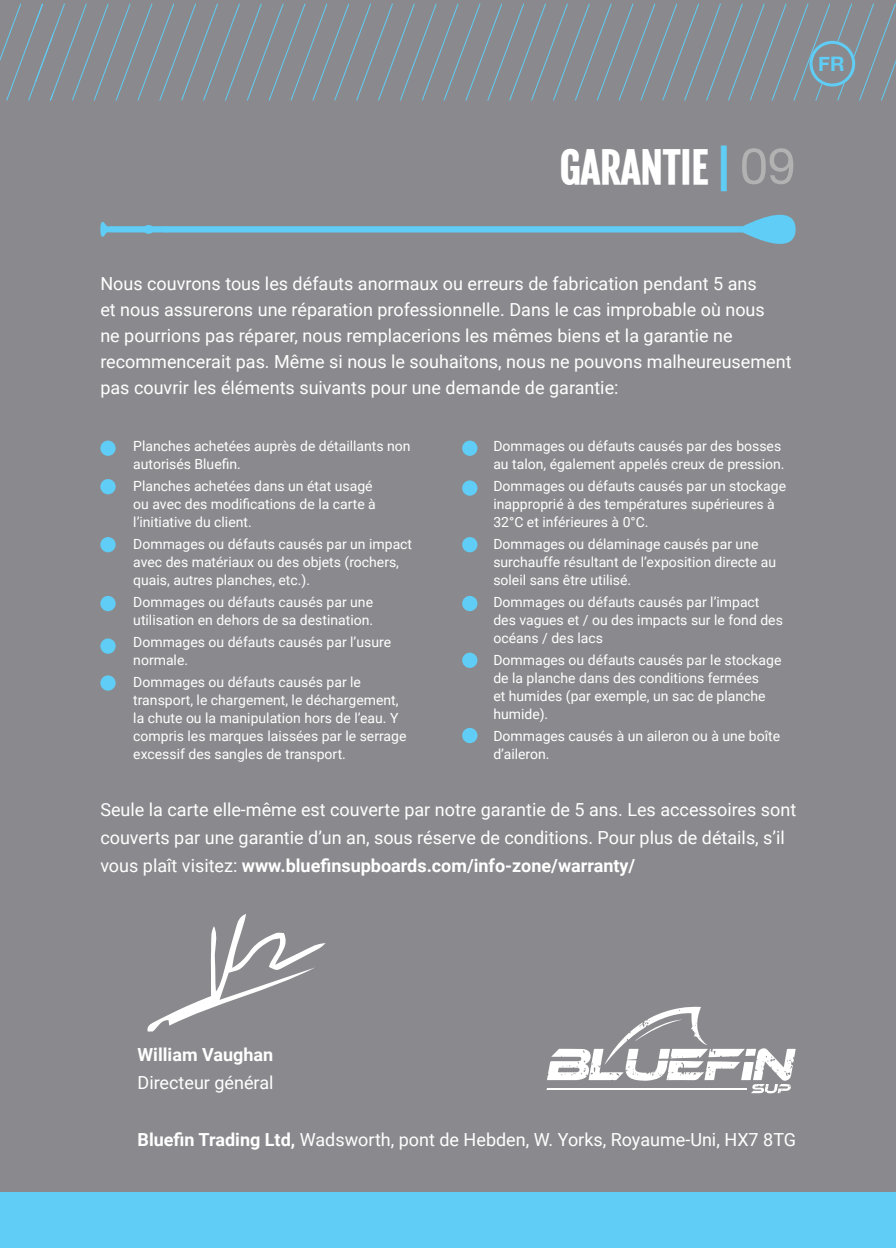
<style>
.page{position:relative;width:896px;height:1248px;background:#fff}
.page>*{position:absolute;margin:0;border:0;box-sizing:border-box;transform-origin:0 0}
.t1{font:41px "BF Cruise";color:#fff}
.t2{font:700 20px "Helvetica Neue";color:#5fcdf5}
.t3{font:18px/26px "Roboto";color:#fff}
.t4{font:700 18px "Roboto";color:#fff}
.t5{font:14px/18px "Roboto";color:#fff}
.s1{color:#5fcdf5}
.s2{font-family:"Helvetica Neue";font-size:50px;color:#b2b2b2}
.s3{font-weight:700}
</style>
<div class="page">
<div style="left:0;top:0;width:28px;height:1247px;background:#8a8a8e"></div>
<div style="left:28px;top:0;width:868px;height:1247px;background:#8a8a8e"></div>
<div style="left:0;top:1192px;width:28px;height:55px;background:#5fcdf5"></div>
<div style="left:28px;top:1192px;width:868px;height:55px;background:#5fcdf5"></div>
<svg style="left:0;top:4px;width:35px;height:96px"></svg>
<svg style="left:35px;top:4px;width:861px;height:96px"></svg>
<svg style="left:809px;top:41px;width:46px;height:45px"></svg>
<svg style="left:100px;top:214px;width:695px;height:30px"></svg>
<div style="left:100px;top:440px;width:16px;height:16px;background:#5fcdf5;border-radius:50%"></div>
<div style="left:462px;top:440px;width:15px;height:16px;background:#5fcdf5;border-radius:50%"></div>
<div style="left:100px;top:479px;width:16px;height:15px;background:#5fcdf5;border-radius:50%"></div>
<div style="left:462px;top:480px;width:15px;height:15px;background:#5fcdf5;border-radius:50%"></div>
<div style="left:100px;top:537px;width:16px;height:15px;background:#5fcdf5;border-radius:50%"></div>
<div style="left:462px;top:537px;width:15px;height:15px;background:#5fcdf5;border-radius:50%"></div>
<div style="left:100px;top:596px;width:16px;height:15px;background:#5fcdf5;border-radius:50%"></div>
<div style="left:462px;top:596px;width:15px;height:15px;background:#5fcdf5;border-radius:50%"></div>
<div style="left:100px;top:638px;width:16px;height:15px;background:#5fcdf5;border-radius:50%"></div>
<div style="left:462px;top:652px;width:15px;height:16px;background:#5fcdf5;border-radius:50%"></div>
<div style="left:100px;top:675px;width:16px;height:15px;background:#5fcdf5;border-radius:50%"></div>
<div style="left:462px;top:727px;width:15px;height:16px;background:#5fcdf5;border-radius:50%"></div>
<svg style="left:547px;top:1006px;width:248px;height:87px"></svg>
<svg style="left:147px;top:914px;width:179px;height:117px"></svg>
<h2 class="t2" style="left:818px;top:49px;width:28px">FR</h2>
<p class="t1" style="left:560px;top:139px;width:237px">GARANTIE <span class="s1">|</span> <span class="s2">09</span></p>
<p class="t3" style="left:100px;top:269px;width:693px">Nous couvrons tous les défauts anormaux ou erreurs de fabrication pendant 5 ans<br>et nous assurerons une réparation professionnelle. Dans le cas improbable où nous<br>ne pourrions pas réparer, nous remplacerions les mêmes biens et la garantie ne recommencerait pas. Même si nous le souhaitons, nous ne pouvons malheureusement pas couvrir les éléments suivants pour une demande de garantie:</p>
<p class="t5" style="left:133px;top:436px;width:279px">Planches achetées auprès de détaillants non autorisés Bluefin.</p>
<p class="t5" style="left:133px;top:476px;width:244px">Planches achetées dans un état usagé ou avec des modifications de la carte à l’initiative du client.</p>
<p class="t5" style="left:133px;top:534px;width:280px">Dommages ou défauts causés par un impact avec des matériaux ou des objets (rochers, quais, autres planches, etc.).</p>
<p class="t5" style="left:133px;top:592px;width:241px">Dommages ou défauts causés par une utilisation en dehors de sa destination.</p>
<p class="t5" style="left:133px;top:632px;width:259px">Dommages ou défauts causés par l’usure normale.</p>
<p class="t5" style="left:133px;top:672px;width:275px">Dommages ou défauts causés par le transport, le chargement, le déchargement, la chute ou la manipulation hors de l’eau. Y compris les marques laissées par le serrage excessif des sangles de transport.</p>
<p class="t5" style="left:493px;top:436px;width:293px">Dommages ou défauts causés par des bosses au talon, également appelés creux de pression.</p>
<p class="t5" style="left:493px;top:476px;width:294px">Dommages ou défauts causés par un stockage inapproprié à des températures supérieures à<br>32°C et inférieures à 0°C.</p>
<p class="t5" style="left:493px;top:534px;width:284px">Dommages ou délaminage causés par une surchauffe résultant de l’exposition directe au soleil sans être utilisé.</p>
<p class="t5" style="left:493px;top:592px;width:291px">Dommages ou défauts causés par l’impact des vagues et / ou des impacts sur le fond des océans / des lacs</p>
<p class="t5" style="left:493px;top:650px;width:290px">Dommages ou défauts causés par le stockage de la planche dans des conditions fermées<br>et humides (par exemple, un sac de planche humide).</p>
<p class="t5" style="left:493px;top:726px;width:288px">Dommages causés à un aileron ou à une boîte d’aileron.</p>
<p class="t3" style="left:100px;top:795px;width:697px;line-height:28px">Seule la carte elle-même est couverte par notre garantie de 5 ans. Les accessoires sont couverts par une garantie d’un an, sous réserve de conditions. Pour plus de détails, s’il vous plaît visitez: <span class="s3">www.bluefinsupboards.com/info-zone/warranty/</span></p>
<p class="t4" style="left:138px;top:1042px;width:137px">William Vaughan</p>
<p class="t3" style="left:138px;top:1069px;width:137px">Directeur général</p>
<p class="t3" style="left:138px;top:1125px;width:660px"><span class="s3">Bluefin Trading Ltd,</span> Wadsworth, pont de Hebden, W. Yorks, Royaume-Uni, HX7 8TG</p>
</div>
